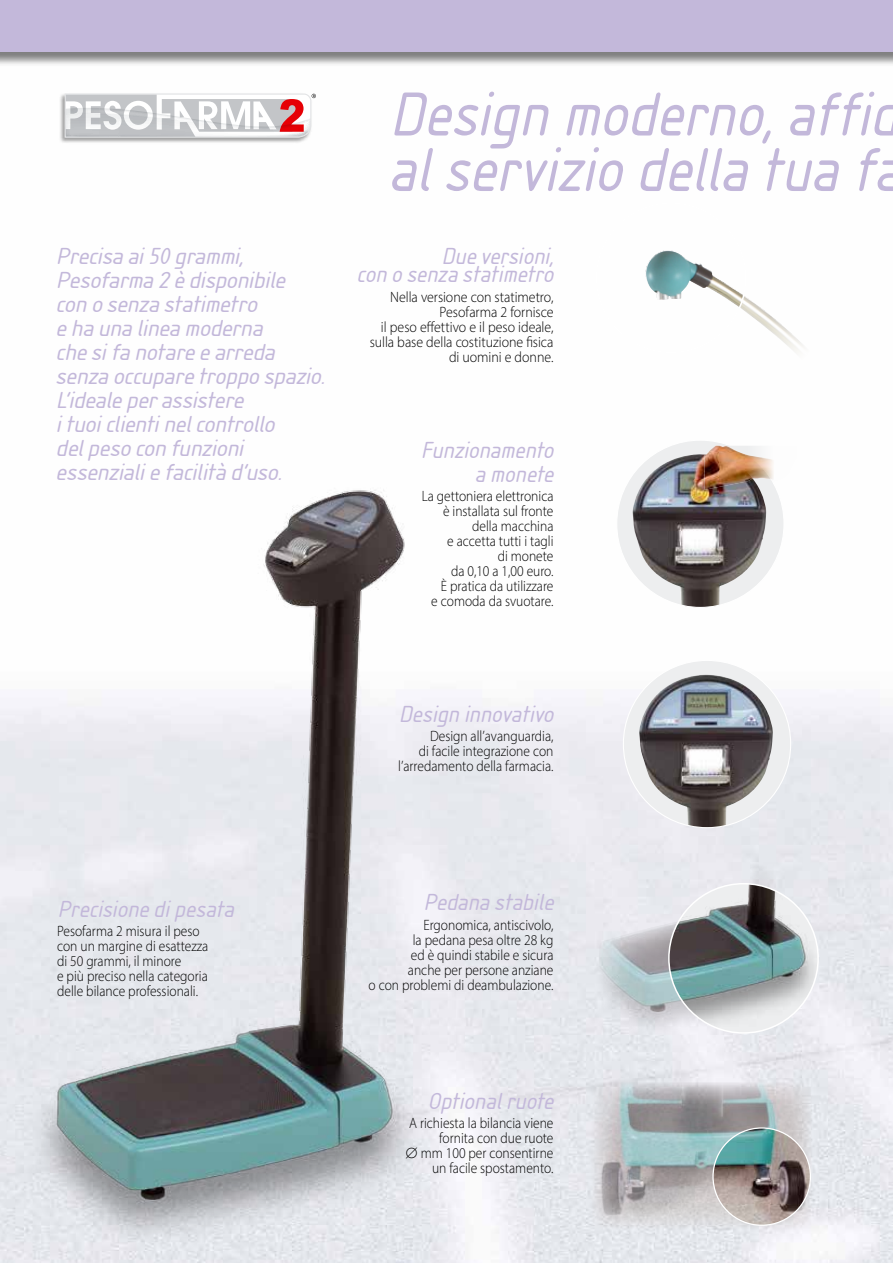
<style>
.page{position:relative;width:893px;height:1263px;background:#fff}
.page>*{position:absolute;margin:0;border:0;box-sizing:border-box;transform-origin:0 0}
.t1{font:italic 64.5px/55.5px "Isonorm D";color:#c3b8da}
.t2{font:italic 24px/24px "Isonorm D";color:#c3b8da;scale:1.05 1}
.t3{font:italic 24px/18px "Isonorm D";color:#c3b8da;text-align:right}
.t4{font:300 15px/15px "Myriad Pro";color:#000;text-align:right;scale:.9 1}
.t5{font:300 15px/15px "Myriad Pro";color:#000;text-align:right;scale:.93 1}
</style>
<div class="page">
<img style="left:0;top:695px;width:893px;height:568px">
<div style="left:0;top:0;width:893px;height:67px;background:#000;opacity:.5"></div>
<div style="left:0;top:0;width:893px;height:51px;background:#c3b8da"></div>
<img style="left:0;top:490px;width:490px;height:751px">
<img style="left:60px;top:94px;width:247px;height:49px">
<svg style="left:64px;top:93px;width:252px;height:45px"></svg>
<div style="left:623px;top:660px;width:168px;height:168px;background:#edeeef;border-radius:84px"></div>
<img style="left:639px;top:674px;width:134px;height:154px">
<img style="left:595px;top:865px;width:204px;height:196px">
<img style="left:669px;top:884px;width:149px;height:149px;border-radius:75px">
<img style="left:591px;top:1082px;width:221px;height:147px">
<img style="left:713px;top:1128px;width:97px;height:97px;border-radius:49px">
<img style="left:740px;top:296px;width:64px;height:56px">
<img style="left:645px;top:250px;width:99px;height:57px">
<div style="left:617px;top:440px;width:167px;height:167px;background:#edeeef;border-radius:84px"></div>
<img style="left:632px;top:454px;width:134px;height:152px">
<img style="left:704px;top:446px;width:72px;height:44px">
<p class="t2" style="left:56px;top:245px;width:264px">Precisaai50grammi,<br>Pesofarma2èdisponibile con osenzastatimetro ehaunalineamoderna chesifanotareearreda senzaoccuparetroppospazio.<br>L’idealeperassistere ituoiclientinelcontrollo delpesocon funzioni essenzialiefacilitàd’uso.</p>
<h1 class="t1" style="left:388px;top:87px;width:530px">Design moderno,affid alservizio della tua fa</h1>
<h2 class="t3" style="left:357px;top:248px;width:204px">Dueversioni,<br>con osenzastatimetro</h2>
<p class="t5" style="left:370px;top:289px;width:199px">Nella versione con statimetro,<br>Pesofarma 2 fornisce<br>il peso effettivo e il peso ideale, sulla base della costituzione fisica di uomini e donne.</p>
<h2 class="t3" style="left:420px;top:438px;width:140px;line-height:24px">Funzionamento amonete</h2>
<p class="t4" style="left:422px;top:488px;width:148px">La gettoniera elettronica è installata sul fronte della macchina<br>e accetta tutti i tagli<br>di monete<br>da 0,10 a 1,00 euro.<br>È pratica da utilizzare<br>e comoda da svuotare.</p>
<h2 class="t3" style="left:399px;top:705px;width:162px">Design innovativo</h2>
<p class="t4" style="left:398px;top:729px;width:174px">Design all’avanguardia,<br>di facile integrazione con l’arredamento della farmacia.</p>
<h2 class="t3" style="left:57px;top:900px;width:184px">Precisionedipesata</h2>
<p class="t4" style="left:57px;top:924px;width:170px;text-align:left">Pesofarma 2 misura il peso con un margine di esattezza di 50 grammi, il minore<br>e più preciso nella categoria delle bilance professionali.</p>
<h2 class="t3" style="left:423px;top:894px;width:137px">Pedanastabile</h2>
<p class="t4" style="left:369px;top:917px;width:207px">Ergonomica, antiscivolo,<br>la pedana pesa oltre 28 kg<br>ed è quindi stabile e sicura<br>anche per persone anziane<br>o con problemi di deambulazione.</p>
<h2 class="t3" style="left:428px;top:1092px;width:133px">Optionalruote</h2>
<p class="t4" style="left:406px;top:1115px;width:166px">A richiesta la bilancia viene fornita con due ruote<br>∅ mm 100 per consentirne un facile spostamento.</p>
</div>
